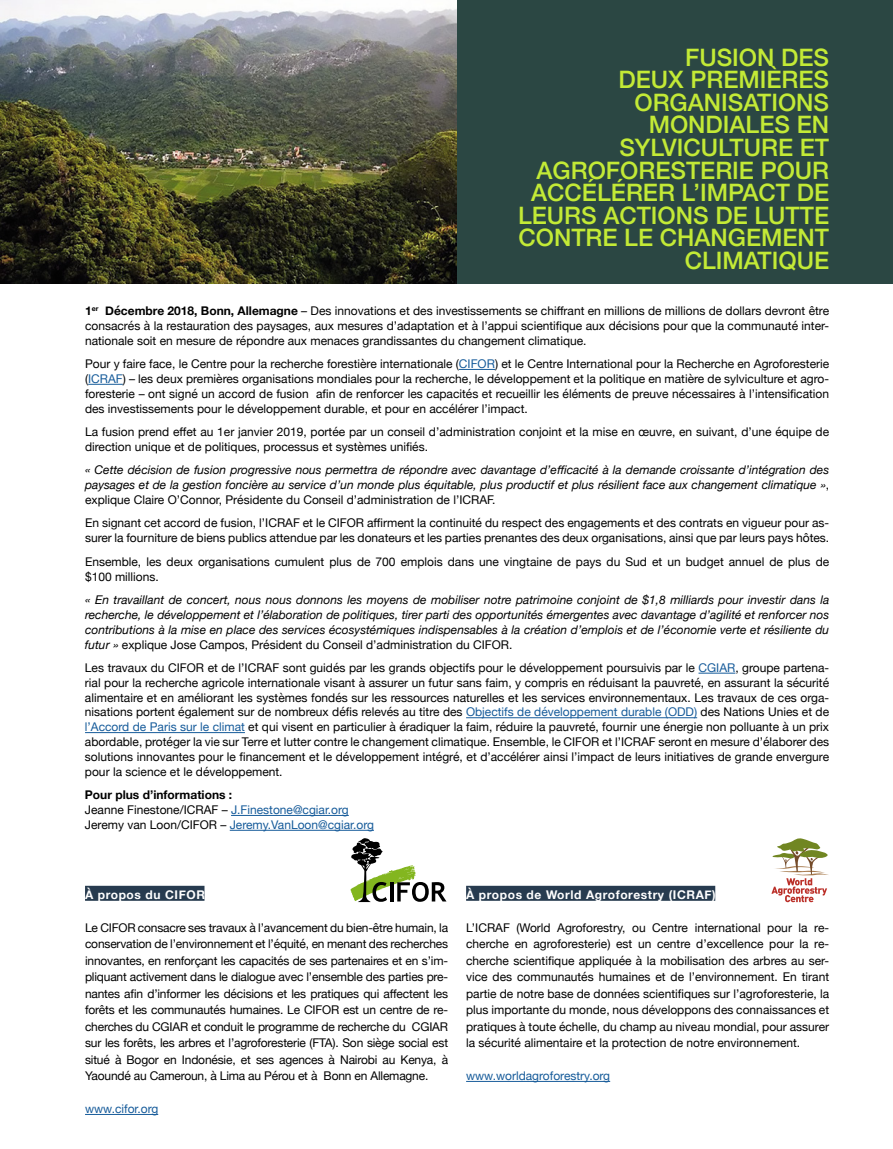
<style>
.page{position:relative;width:893px;height:1149px;background:#fff}
.page>*{position:absolute;margin:0;border:0;box-sizing:border-box;transform-origin:0 0}
.t1{font:500 24px/22.5px "Helvetica Neue";color:#c3ea36;text-align:right}
.t2{font:12px/16.5px "Helvetica Neue";color:#000;text-align:justify}
.t3{font:italic 12px/14.9px "Helvetica Neue";color:#000;text-align:justify}
.t4{font:12px/14.9px "Helvetica Neue";color:#165b9a}
.t5{font:700 12px "Helvetica Neue";letter-spacing:.05em;color:#fff}
.s1{font-weight:700}
.s2{color:#165b9a}
.s3{font-style:normal}
.s4{font-weight:700;color:#000}
.s5{color:#000}
</style>
<div class="page">
<div style="left:0;top:0;width:893px;height:284px;background:#2b4743"></div>
<hr style="left:459px;top:369px;width:36px;height:1px;background:#165b9a">
<hr style="left:88px;top:384px;width:35px;height:1px;background:#165b9a">
<hr style="left:698px;top:672px;width:37px;height:1px;background:#165b9a">
<hr style="left:466px;top:717px;width:231px;height:1px;background:#165b9a">
<hr style="left:85px;top:732px;width:160px;height:1px;background:#165b9a">
<hr style="left:231px;top:814px;width:118px;height:1px;background:#165b9a">
<hr style="left:230px;top:829px;width:144px;height:1px;background:#165b9a">
<img style="left:0;top:0;width:457px;height:283px">
<svg style="left:350px;top:838px;width:96px;height:63px"></svg>
<svg style="left:771px;top:838px;width:58px;height:63px"></svg>
<div style="left:85px;top:885px;width:119px;height:15px;background:#273b4f"></div>
<hr style="left:85px;top:1113px;width:73px;height:1px;background:#165b9a">
<div style="left:466px;top:885px;width:249px;height:15px;background:#273b4f"></div>
<hr style="left:466px;top:1080px;width:144px;height:1px;background:#165b9a">
<h1 class="t1" style="left:518px;top:44px;width:313px">FUSION DES<br>DEUX PREMIÈRES<br>ORGANISATIONS<br>MONDIALES EN<br>SYLVICULTURE ET<br>AGROFORESTERIE POUR<br>ACCÉLÉRER L’IMPACT DE<br>LEURS ACTIONS DE LUTTE<br>CONTRE LE CHANGEMENT<br>CLIMATIQUE</h1>
<p class="t2" style="left:85px;top:304px;width:746px;line-height:14.9px"><span class="s1">1</span><sup>er</sup> <span class="s1">Décembre 2018, Bonn, Allemagne</span> – Des innovations et des investissements se chiffrant en millions de millions de dollars devront être consacrés à la restauration des paysages, aux mesures d’adaptation et à l’appui scientifique aux décisions pour que la communauté inter&shy;nationale soit en mesure de répondre aux menaces grandissantes du changement climatique.</p>
<p class="t2" style="left:85px;top:357px;width:746px;line-height:14.9px">Pour y faire face, le Centre pour la recherche forestière internationale (<span class="s2">CIFOR</span>) et le Centre International pour la Recherche en Agroforesterie (<span class="s2">ICRAF</span>) – les deux premières organisations mondiales pour la recherche, le développement et la politique en matière de sylviculture et agro&shy;foresterie – ont signé un accord de fusion afin de renforcer les capacités et recueillir les éléments de preuve nécessaires à l’intensification des investissements pour le développement durable, et pour en accélérer l’impact.</p>
<p class="t2" style="left:85px;top:425px;width:746px;line-height:14.9px">La fusion prend effet au 1er janvier 2019, portée par un conseil d’administration conjoint et la mise en œuvre, en suivant, d’une équipe de direction unique et de politiques, processus et systèmes unifiés.</p>
<p class="t3" style="left:85px;top:463px;width:746px">« Cette décision de fusion progressive nous permettra de répondre avec davantage d’efficacité à la demande croissante d’intégration des paysages et de la gestion foncière au service d’un monde plus équitable, plus productif et plus résilient face aux changement climatique »<span class="s3">, explique Claire O’Connor, Présidente du Conseil d’administration de l’ICRAF.</span></p>
<p class="t2" style="left:85px;top:516px;width:746px;line-height:14.9px">En signant cet accord de fusion, l’ICRAF et le CIFOR affirment la continuité du respect des engagements et des contrats en vigueur pour as&shy;surer la fourniture de biens publics attendue par les donateurs et les parties prenantes des deux organisations, ainsi que par leurs pays hôtes.</p>
<p class="t2" style="left:85px;top:554px;width:746px;line-height:14.9px">Ensemble, les deux organisations cumulent plus de 700 emplois dans une vingtaine de pays du Sud et un budget annuel de plus de $100 millions.</p>
<p class="t3" style="left:85px;top:592px;width:746px">« En travaillant de concert, nous nous donnons les moyens de mobiliser notre patrimoine conjoint de $1,8 milliards pour investir dans la recherche, le développement et l’élaboration de politiques, tirer parti des opportunités émergentes avec davantage d’agilité et renforcer nos contributions à la mise en place des services écosystémiques indispensables à la création d’emplois et de l’économie verte et résiliente du futur » <span class="s3">explique Jose Campos, Président du Conseil d’administration du CIFOR.</span></p>
<p class="t2" style="left:85px;top:660px;width:746px;line-height:14.9px">Les travaux du CIFOR et de l’ICRAF sont guidés par les grands objectifs pour le développement poursuivis par le <span class="s2">CGIAR</span>, groupe partena&shy;rial pour la recherche agricole internationale visant à assurer un futur sans faim, y compris en réduisant la pauvreté, en assurant la sécurité alimentaire et en améliorant les systèmes fondés sur les ressources naturelles et les services environnementaux. Les travaux de ces orga&shy;nisations portent également sur de nombreux défis relevés au titre des <span class="s2">Objectifs de développement durable (ODD)</span> des Nations Unies et de <span class="s2">l’Accord de Paris sur le climat</span> et qui visent en particulier à éradiquer la faim, réduire la pauvreté, fournir une énergie non polluante à un prix abordable, protéger la vie sur Terre et lutter contre le changement climatique. Ensemble, le CIFOR et l’ICRAF seront en mesure d’élaborer des solutions innovantes pour le financement et le développement intégré, et d’accélérer ainsi l’impact de leurs initiatives de grande envergure pour la science et le développement.</p>
<p class="t4" style="left:85px;top:788px;width:290px"><span class="s4">Pour plus d’informations :<br></span><span class="s5">Jeanne Finestone/ICRAF –</span> J.Finestone@cgiar.org<br><span class="s5">Jeremy van Loon/CIFOR –</span> Jeremy.VanLoon@cgiar.org</p>
<p class="t5" style="left:85px;top:884px;width:122px">À propos du CIFOR</p>
<p class="t2" style="left:85px;top:919px;width:365px">Le CIFOR consacre ses travaux à l’avancement du bien-être humain, la conservation de l’environnement et l’équité, en menant des recherches innovantes, en renforçant les capacités de ses partenaires et en s’im&shy;pliquant activement dans le dialogue avec l’ensemble des parties pre&shy;nantes afin d’informer les décisions et les pratiques qui affectent les forêts et les communautés humaines. Le CIFOR est un centre de re&shy;cherches du CGIAR et conduit le programme de recherche du CGIAR sur les forêts, les arbres et l’agroforesterie (FTA). Son siège social est situé à Bogor en Indonésie, et ses agences à Nairobi au Kenya, à Yaoundé au Cameroun, à Lima au Pérou et à Bonn en Allemagne.</p>
<p class="t4" style="left:85px;top:1101px;width:75px">www.cifor.org</p>
<p class="t5" style="left:466px;top:884px;width:251px">À propos de World Agroforestry (ICRAF)</p>
<p class="t2" style="left:466px;top:919px;width:365px">L’ICRAF (World Agroforestry, ou Centre international pour la re&shy;cherche en agroforesterie) est un centre d’excellence pour la re&shy;cherche scientifique appliquée à la mobilisation des arbres au ser&shy;vice des communautés humaines et de l’environnement. En tirant partie de notre base de données scientifiques sur l’agroforesterie, la plus importante du monde, nous développons des connaissances et pratiques à toute échelle, du champ au niveau mondial, pour assurer la sécurité alimentaire et la protection de notre environnement.</p>
<p class="t4" style="left:466px;top:1068px;width:146px">www.worldagroforestry.org</p>
</div>
